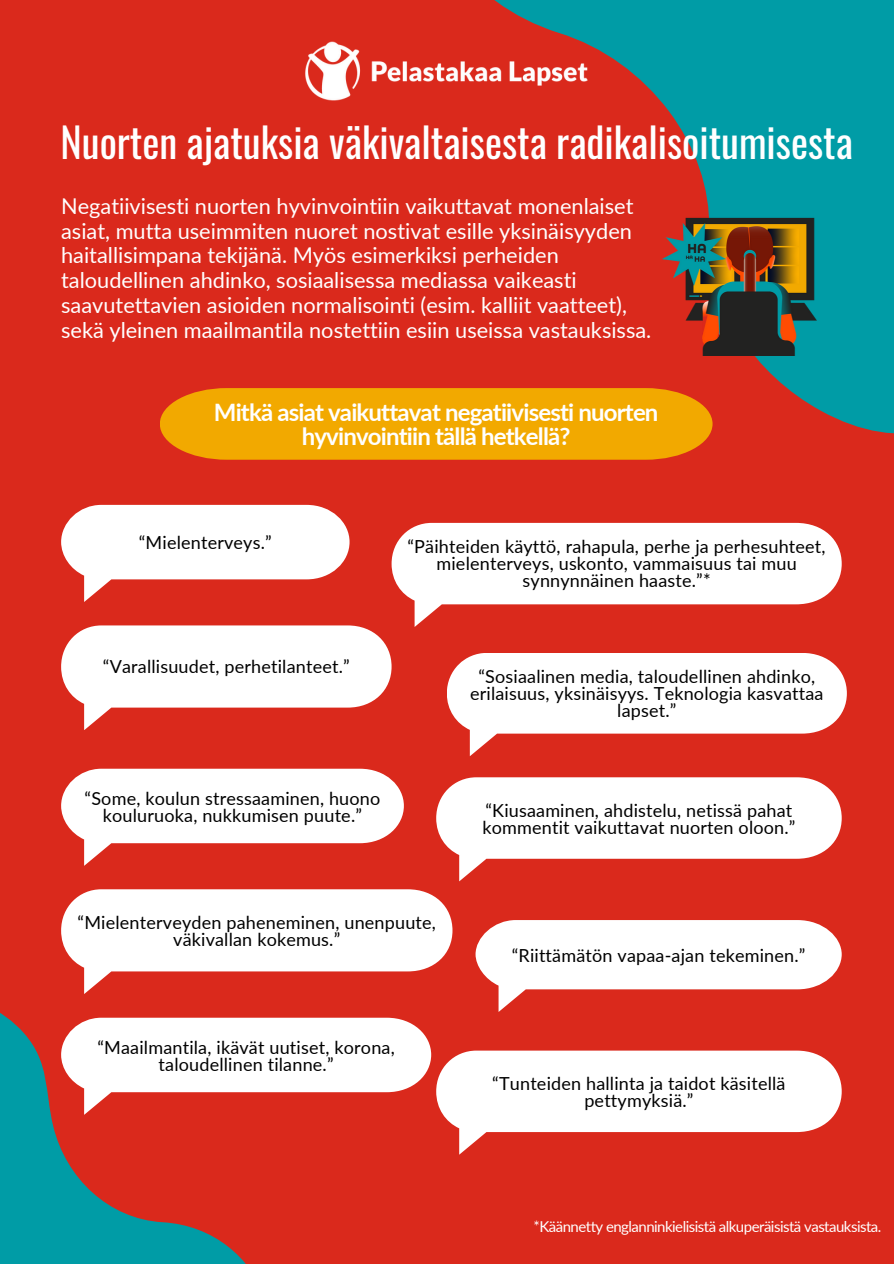
<style>
.page{position:relative;width:894px;height:1264px;background:#fff}
.page>*{position:absolute;margin:0;border:0;box-sizing:border-box;transform-origin:0 0}
.t1{font:40.5px "Oswald";color:#fff}
.t2{font:700 24px/24.8px "Lato";letter-spacing:-.035em;color:#fff;text-align:center}
.t3{font:21.75px/24.8px "Lato";color:#fff}
.t4{font:18px/16.8px "Lato";letter-spacing:.01em;color:#000;text-align:center}
.t5{font:15px "Lato";letter-spacing:-.035em;color:#fff}
</style>
<div class="page">
<div style="left:0;top:0;width:893px;height:1263px;background:#da291c"></div>
<svg style="left:0;top:843px;width:413px;height:420px"></svg>
<svg style="left:333px;top:0;width:560px;height:565px"></svg>
<img style="left:305px;top:37px;width:294px;height:69px">
<img style="left:656px;top:212px;width:185px;height:144px">
<div style="left:160px;top:388px;width:552px;height:71px;background:#f2a900"></div>
<div style="left:61px;top:505px;width:288px;height:74px;background:#fff"></div>
<div style="left:447px;top:653px;width:399px;height:80px;background:#fff"></div>
<div style="left:61px;top:625px;width:330px;height:82px;background:#fff"></div>
<div style="left:391px;top:523px;width:450px;height:81px;background:#fff"></div>
<div style="left:61px;top:768px;width:343px;height:75px;background:#fff"></div>
<div style="left:475px;top:920px;width:366px;height:69px;background:#fff"></div>
<div style="left:61px;top:889px;width:391px;height:82px;background:#fff"></div>
<div style="left:436px;top:777px;width:405px;height:81px;background:#fff"></div>
<svg style="left:61px;top:1017px;width:780px;height:115px"></svg>
<h1 class="t1" style="left:60px;top:110px;width:793px">Nuorten ajatuksia väkivaltaisesta radikalisoitumisesta</h1>
<p class="t3" style="left:61px;top:193px;width:591px">Negatiivisesti nuorten hyvinvointiin vaikuttavat monenlaiset asiat, mutta useimmiten nuoret nostivat esille yksinäisyyden haitallisimpana tekijänä. Myös esimerkiksi perheiden taloudellinen ahdinko, sosiaalisessa mediassa vaikeasti saavutettavien asioiden normalisointi (esim. kalliit vaatteet), sekä yleinen maailmantila nostettiin esiin useissa vastauksissa.</p>
<h2 class="t2" style="left:214px;top:399px;width:446px">Mitkä asiat vaikuttavat negatiivisesti nuorten hyvinvointiin tällä hetkellä?</h2>
<h4 class="t4" style="left:139px;top:533px;width:134px">“Mielenterveys.”</h4>
<h4 class="t4" style="left:103px;top:657px;width:248px">“Varallisuudet, perhetilanteet.”</h4>
<h4 class="t4" style="left:85px;top:789px;width:297px">“Some, koulun stressaaminen, huono kouluruoka, nukkumisen puute.”</h4>
<h4 class="t4" style="left:407px;top:538px;width:419px">“Päihteiden käyttö, rahapula, perhe ja perhesuhteet, mielenterveys, uskonto, vammaisuus tai muu synnynnäinen haaste.”*</h4>
<h4 class="t4" style="left:470px;top:668px;width:355px">“Sosiaalinen media, taloudellinen ahdinko, erilaisuus, yksinäisyys. Teknologia kasvattaa lapset.”</h4>
<h4 class="t4" style="left:482px;top:801px;width:314px;text-align:left">“Kiusaaminen, ahdistelu, netissä pahat kommentit vaikuttavat nuorten oloon.”</h4>
<p class="t4" style="left:78px;top:913px;width:360px">“Mielenterveyden paheneminen, unenpuute, väkivallan kokemus.”</p>
<h4 class="t4" style="left:97px;top:1038px;width:299px">“Maailmantila, ikävät uutiset, korona, taloudellinen tilanne.”</h4>
<h4 class="t4" style="left:511px;top:946px;width:295px">“Riittämätön vapaa-ajan tekeminen.”</h4>
<h4 class="t4" style="left:492px;top:1074px;width:295px">“Tunteiden hallinta ja taidot käsitellä pettymyksiä.”</h4>
<p class="t5" style="left:533px;top:1216px;width:349px">*Käännetty englanninkielisistä alkuperäisistä vastauksista.</p>
</div>
